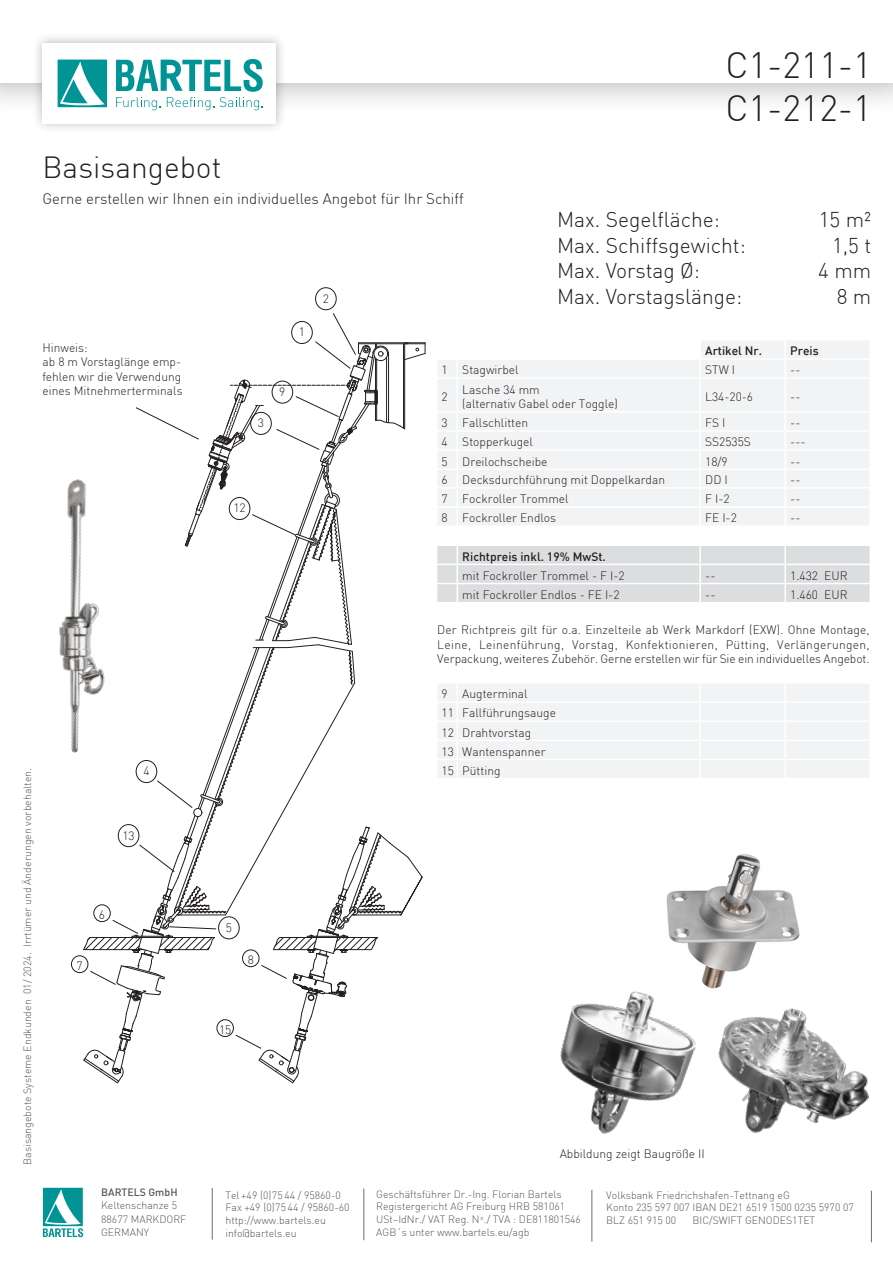
<style>
.page{position:relative;width:893px;height:1263px;background:#fff}
.page>*{position:absolute;margin:0;border:0;box-sizing:border-box;transform-origin:0 0}
.t1{font:300 36px/43.2px "DIN";color:#231f20}
.t2{font:300 30px "DIN";color:#231f20}
.t3{font:300 21px "DIN";color:#231f20}
.t4{font:300 15px "DIN";color:#231f20}
.t5{font:300 12px/14.4px "DIN";color:#231f20}
.t6{font:500 12px "DIN";color:#231f20}
.t7{font:300 10.5px/12.6px "DIN";color:#57585a}
.t8{font:500 10.5px "DIN";color:#57585a}
</style>
<div class="page">
<div style="left:0;top:0;width:893px;height:116px;background:#231f20;opacity:.3"></div>
<div style="left:0;top:0;width:893px;height:83px;background:#fff"></div>
<div style="left:32px;top:32px;width:255px;height:102px;background:#231f20;opacity:.3"></div>
<div style="left:43px;top:43px;width:233px;height:81px;background:#fff"></div>
<hr style="left:212px;top:1188px;width:1px;height:51px;background:#6c6d70">
<hr style="left:363px;top:1188px;width:1px;height:52px;background:#6c6d70">
<hr style="left:591px;top:1190px;width:1px;height:51px;background:#6c6d70">
<hr style="left:871px;top:1191px;width:1px;height:51px;background:#6c6d70">
<svg style="left:58px;top:60px;width:49px;height:47px"></svg>
<svg style="left:116px;top:59px;width:147px;height:51px"></svg>
<svg style="left:43px;top:1188px;width:40px;height:49px"></svg>
<svg style="left:438px;top:341px;width:431px;height:437px;fill:#f2f3f4"></svg>
<div style="left:436px;top:622px;width:434px;height:42px;background:#fff"></div>
<hr style="left:436px;top:358px;width:21px;height:2px;background:#fff">
<hr style="left:457px;top:358px;width:243px;height:2px;background:#fff">
<svg style="left:457px;top:341px;width:1px;height:36px"></svg>
<hr style="left:700px;top:358px;width:85px;height:2px;background:#fff">
<svg style="left:699px;top:341px;width:2px;height:36px"></svg>
<hr style="left:785px;top:358px;width:86px;height:2px;background:#fff">
<svg style="left:784px;top:341px;width:2px;height:36px"></svg>
<hr style="left:436px;top:377px;width:21px;height:2px;background:#fff">
<hr style="left:457px;top:377px;width:243px;height:2px;background:#fff">
<hr style="left:457px;top:379px;width:1px;height:32px;background:#fff">
<hr style="left:700px;top:377px;width:85px;height:2px;background:#fff">
<hr style="left:699px;top:379px;width:2px;height:32px;background:#fff">
<hr style="left:785px;top:377px;width:86px;height:2px;background:#fff">
<hr style="left:784px;top:379px;width:2px;height:32px;background:#fff">
<hr style="left:436px;top:411px;width:21px;height:2px;background:#fff">
<hr style="left:457px;top:411px;width:243px;height:2px;background:#fff">
<hr style="left:700px;top:411px;width:85px;height:2px;background:#fff">
<hr style="left:785px;top:411px;width:86px;height:2px;background:#fff">
<svg style="left:437px;top:413px;width:433px;height:209px"></svg>
<hr style="left:457px;top:621px;width:243px;height:1px;background:#fff">
<hr style="left:700px;top:621px;width:85px;height:1px;background:#fff">
<hr style="left:785px;top:621px;width:86px;height:1px;background:#fff">
<hr style="left:457px;top:682px;width:243px;height:2px;background:#fff">
<hr style="left:700px;top:682px;width:85px;height:2px;background:#fff">
<hr style="left:785px;top:682px;width:86px;height:2px;background:#fff">
<hr style="left:457px;top:701px;width:243px;height:2px;background:#fff">
<hr style="left:700px;top:701px;width:85px;height:2px;background:#fff">
<hr style="left:785px;top:701px;width:86px;height:2px;background:#fff">
<hr style="left:457px;top:720px;width:243px;height:2px;background:#fff">
<hr style="left:700px;top:720px;width:85px;height:2px;background:#fff">
<hr style="left:785px;top:720px;width:86px;height:2px;background:#fff">
<hr style="left:457px;top:740px;width:243px;height:1px;background:#fff">
<hr style="left:700px;top:740px;width:85px;height:1px;background:#fff">
<hr style="left:785px;top:740px;width:86px;height:1px;background:#fff">
<hr style="left:457px;top:759px;width:243px;height:1px;background:#fff">
<hr style="left:700px;top:759px;width:85px;height:1px;background:#fff">
<svg style="left:699px;top:664px;width:2px;height:114px"></svg>
<hr style="left:785px;top:759px;width:86px;height:1px;background:#fff">
<svg style="left:784px;top:664px;width:2px;height:114px"></svg>
<svg style="left:438px;top:664px;width:20px;height:114px"></svg>
<div style="left:315px;top:287px;width:22px;height:23px;border:1px solid #231f20;border-radius:50%"></div>
<div style="left:71px;top:955px;width:17px;height:18px;border:1px solid #231f20;border-radius:50%"></div>
<svg style="left:83px;top:313px;width:343px;height:771px"></svg>
<img style="left:560px;top:991px;width:137px;height:143px">
<img style="left:718px;top:1008px;width:152px;height:126px">
<img style="left:659px;top:854px;width:141px;height:138px">
<img style="left:59px;top:478px;width:60px;height:286px">
<h1 class="t1" style="left:725px;top:43px;width:148px">C1-211-1<br>C1-212-1</h1>
<p class="t7" style="left:21px;top:1164px;width:398px;rotate:-90deg">Basisangebote Systeme Endkunden 01/ 2024. Irrtümer und Änderungen vorbehalten.</p>
<h2 class="t2" style="left:43px;top:149px;width:180px">Basisangebot</h2>
<p class="t4" style="left:43px;top:189px;width:423px">Gerne erstellen wir Ihnen ein individuelles Angebot für Ihr Schiff</p>
<p class="t5" style="left:299px;top:325px;width:8px">1</p>
<p class="t5" style="left:323px;top:291px;width:8px">2</p>
<h3 class="t3" style="left:557px;top:207px;width:164px">Max. Segelfläche:</h3>
<h3 class="t3" style="left:819px;top:207px;width:54px">15 m²</h3>
<h3 class="t3" style="left:557px;top:232px;width:190px">Max. Schiffsgewicht:</h3>
<h3 class="t3" style="left:832px;top:232px;width:41px">1,5 t</h3>
<h3 class="t3" style="left:557px;top:258px;width:144px">Max. Vorstag Ø:</h3>
<h3 class="t3" style="left:818px;top:258px;width:55px">4 mm</h3>
<h3 class="t3" style="left:557px;top:283px;width:187px">Max. Vorstagslänge:</h3>
<h3 class="t3" style="left:837px;top:283px;width:36px">8 m</h3>
<p class="t5" style="left:43px;top:340px;width:142px">Hinweis:<br>ab 8 m Vorstaglänge emp&shy;fehlen wir die Verwendung eines Mitnehmerterminals</p>
<p class="t5" style="left:258px;top:416px;width:8px">3</p>
<p class="t5" style="left:279px;top:384px;width:8px">9</p>
<p class="t5" style="left:233px;top:501px;width:14px">12</p>
<p class="t5" style="left:143px;top:764px;width:8px">4</p>
<p class="t5" style="left:122px;top:828px;width:14px">13</p>
<p class="t5" style="left:77px;top:958px;width:8px">7</p>
<p class="t5" style="left:99px;top:907px;width:8px">6</p>
<p class="t5" style="left:226px;top:920px;width:8px">5</p>
<p class="t5" style="left:248px;top:952px;width:8px">8</p>
<p class="t5" style="left:219px;top:1022px;width:14px">15</p>
<p class="t6" style="left:705px;top:343px;width:58px">Artikel Nr.</p>
<p class="t6" style="left:790px;top:343px;width:30px">Preis</p>
<p class="t5" style="left:441px;top:363px;width:79px">1 Stagwirbel</p>
<p class="t5" style="left:705px;top:363px;width:31px">STW I</p>
<p class="t5" style="left:790px;top:363px;width:12px">--</p>
<p class="t5" style="left:441px;top:389px;width:8px">2</p>
<p class="t5" style="left:462px;top:382px;width:157px">Lasche 34 mm<br>(alternativ Gabel oder Toggle)</p>
<p class="t5" style="left:705px;top:389px;width:49px">L34-20-6</p>
<p class="t5" style="left:790px;top:389px;width:12px">--</p>
<p class="t5" style="left:441px;top:416px;width:88px">3 Fallschlitten</p>
<p class="t5" style="left:705px;top:416px;width:22px">FS I</p>
<p class="t5" style="left:790px;top:416px;width:12px">--</p>
<p class="t5" style="left:441px;top:435px;width:93px">4 Stopperkugel</p>
<p class="t5" style="left:705px;top:435px;width:47px">SS2535S</p>
<p class="t5" style="left:790px;top:435px;width:17px">---</p>
<p class="t5" style="left:441px;top:454px;width:107px">5 Dreilochscheibe</p>
<p class="t5" style="left:705px;top:454px;width:24px">18/9</p>
<p class="t5" style="left:790px;top:454px;width:12px">--</p>
<p class="t5" style="left:441px;top:473px;width:225px">6 Decksdurchführung mit Doppelkardan</p>
<p class="t5" style="left:705px;top:473px;width:24px">DD I</p>
<p class="t5" style="left:790px;top:473px;width:12px">--</p>
<p class="t5" style="left:441px;top:492px;width:129px">7 Fockroller Trommel</p>
<p class="t5" style="left:705px;top:492px;width:26px">F I-2</p>
<p class="t5" style="left:790px;top:492px;width:12px">--</p>
<p class="t5" style="left:441px;top:511px;width:116px">8 Fockroller Endlos</p>
<p class="t5" style="left:705px;top:511px;width:33px">FE I-2</p>
<p class="t5" style="left:790px;top:511px;width:12px">--</p>
<p class="t6" style="left:462px;top:549px;width:145px">Richtpreis inkl. 19% MwSt.</p>
<p class="t5" style="left:462px;top:568px;width:164px">mit Fockroller Trommel - F I-2</p>
<p class="t5" style="left:705px;top:568px;width:12px">--</p>
<p class="t5" style="left:790px;top:568px;width:59px">1.432 EUR</p>
<p class="t5" style="left:462px;top:587px;width:159px">mit Fockroller Endlos - FE I-2</p>
<p class="t5" style="left:705px;top:587px;width:12px">--</p>
<p class="t5" style="left:790px;top:587px;width:59px">1.460 EUR</p>
<p class="t5" style="left:437px;top:623px;width:434px;text-align:justify">Der Richtpreis gilt für o.a. Einzelteile ab Werk Markdorf (EXW). Ohne Montage, Leine, Leinenführung, Vorstag, Konfektionieren, Pütting, Verlängerungen, Verpackung, weiteres Zubehör. Gerne erstellen wir für Sie ein individuelles Angebot.</p>
<p class="t5" style="left:441px;top:684px;width:116px;line-height:19.2px">9 Augterminal<br>11 Fallführungsauge<br>12 Drahtvorstag<br>13 Wantenspanner<br>15 Pütting</p>
<p class="t5" style="left:560px;top:1146px;width:146px">Abbildung zeigt Baugröße II</p>
<p class="t8" style="left:101px;top:1185px;width:78px">BARTELS GmbH</p>
<p class="t7" style="left:101px;top:1199px;width:87px;line-height:13.5px">Keltenschanze 5<br>88677 MARKDORF<br>GERMANY</p>
<p class="t7" style="left:225px;top:1188px;width:126px">Tel +49 (0)75 44 / 95860-0<br>Fax +49 (0)75 44 / 95860-60 http://www.bartels.eu info@bartels.eu</p>
<p class="t7" style="left:606px;top:1188px;width:249px">Volksbank Friedrichshafen-Tettnang eG<br>Konto 235 597 007 IBAN DE21 6519 1500 0235 5970 07<br>BLZ 651 915 00</p>
<p class="t7" style="left:376px;top:1187px;width:206px">Geschäftsführer Dr.-Ing. Florian Bartels Registergericht AG Freiburg HRB 581061<br>USt–IdNr./ VAT Reg. N <sup>o</sup>./ TVA : DE811801546<br>AGB´s unter www.bartels.eu/agb</p>
<p class="t7" style="left:692px;top:1214px;width:124px">BIC/SWIFT GENODES1TET</p>
</div>
